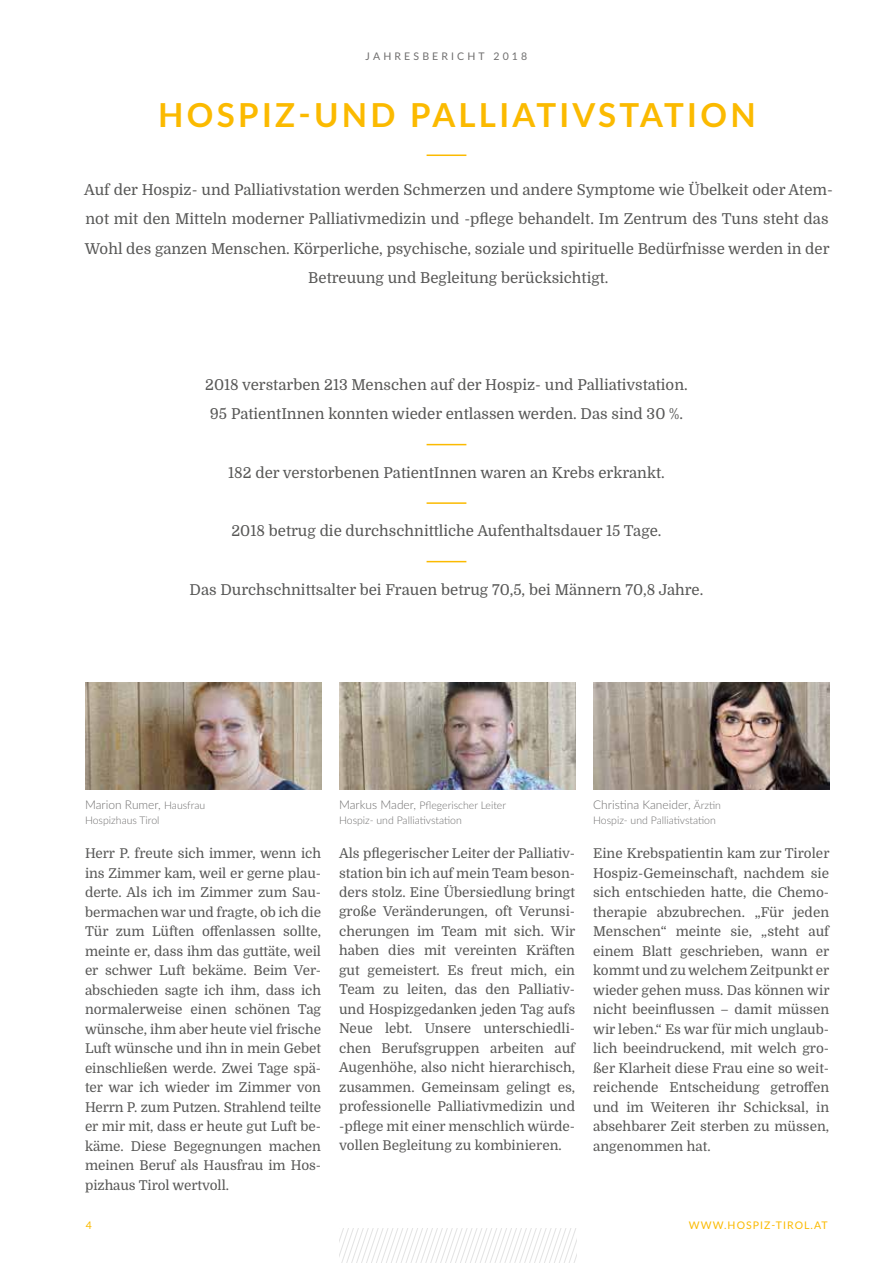
<style>
.page{position:relative;width:893px;height:1263px;background:#fff}
.page>*{position:absolute;margin:0;border:0;box-sizing:border-box;transform-origin:0 0}
.t1{font:700 33px "Lato";letter-spacing:.1em;color:#fbba00}
.t2{font:15px/29.2px "Domine";color:#575756;text-align:center}
.t3{font:13.5px/19.5px "Domine";color:#575756;text-align:justify}
.t4{font:300 12px "Lato";color:#706f6f}
.t5{font:300 10.5px/15px "Lato";color:#706f6f}
.t6{font:10.5px "Lato";letter-spacing:.1em;color:#fbba00}
.t7{font:10.5px "Lato";letter-spacing:.3em;color:#706f6f}
.s1{font-size:10.5px}
.s2{font-size:12px}
</style>
<div class="page">
<img style="left:339px;top:682px;width:236px;height:108px">
<img style="left:85px;top:682px;width:236px;height:108px">
<hr style="left:427px;top:444px;width:39px;height:1px;background:#fbba00">
<hr style="left:427px;top:502px;width:39px;height:2px;background:#fbba00">
<hr style="left:427px;top:561px;width:39px;height:1px;background:#fbba00">
<svg style="left:339px;top:1229px;width:237px;height:34px"></svg>
<hr style="left:427px;top:155px;width:39px;height:1px;background:#fbba00">
<img style="left:593px;top:682px;width:236px;height:108px">
<p class="t7" style="left:366px;top:49px;width:163px">JAHRESBERICHT 2018</p>
<h1 class="t1" style="left:158px;top:90px;width:599px">HOSPIZ-UND PALLIATIVSTATION</h1>
<p class="t2" style="left:84px;top:175px;width:750px">Auf der Hospiz- und Palliativstation werden Schmerzen und andere Symptome wie Übelkeit oder Atem&shy;not mit den Mitteln moderner Palliativmedizin und -pflege behandelt. Im Zentrum des Tuns steht das Wohl des ganzen Menschen. Körperliche, psychische, soziale und spirituelle Bedürfnisse werden in der Betreuung und Begleitung berücksichtigt.</p>
<p class="t2" style="left:205px;top:370px;width:484px">2018 verstarben 213 Menschen auf der Hospiz- und Palliativstation.<br>95 PatientInnen konnten wieder entlassen werden. Das sind 30 %.</p>
<p class="t2" style="left:228px;top:458px;width:438px">182 der verstorbenen PatientInnen waren an Krebs erkrankt.</p>
<p class="t2" style="left:231px;top:517px;width:431px">2018 betrug die durchschnittliche Aufenthaltsdauer 15 Tage.</p>
<p class="t2" style="left:190px;top:575px;width:515px">Das Durchschnittsalter bei Frauen betrug 70,5, bei Männern 70,8 Jahre.</p>
<p class="t4" style="left:85px;top:797px;width:122px">Marion Rumer, <span class="s1">Hausfrau</span></p>
<p class="t5" style="left:85px;top:813px;width:76px">Hospizhaus Tirol</p>
<p class="t5" style="left:339px;top:798px;width:169px"><span class="s2">Markus Mader,</span> Pflegerischer Leiter<br>Hospiz- und Palliativstation</p>
<p class="t4" style="left:593px;top:797px;width:129px">Christina Kaneider, <span class="s1">Ärztin</span></p>
<p class="t5" style="left:593px;top:813px;width:124px">Hospiz- und Palliativstation</p>
<p class="t3" style="left:85px;top:844px;width:238px">Herr P. freute sich immer, wenn ich ins Zimmer kam, weil er gerne plau&shy;derte. Als ich im Zimmer zum Sau&shy;bermachen war und fragte, ob ich die Tür zum Lüften offenlassen sollte, meinte er, dass ihm das guttäte, weil er schwer Luft bekäme. Beim Ver&shy;abschieden sagte ich ihm, dass ich normalerweise einen schönen Tag wünsche, ihm aber heute viel frische Luft wünsche und ihn in mein Gebet einschließen werde. Zwei Tage spä&shy;ter war ich wieder im Zimmer von Herrn P. zum Putzen. Strahlend teilte er mir mit, dass er heute gut Luft be&shy;käme. Diese Begegnungen machen meinen Beruf als Hausfrau im Hos&shy;pizhaus Tirol wertvoll.</p>
<p class="t3" style="left:339px;top:844px;width:238px">Als pflegerischer Leiter der Palliativ&shy;station bin ich auf mein Team beson&shy;ders stolz. Eine Übersiedlung bringt große Veränderungen, oft Verunsi&shy;cherungen im Team mit sich. Wir haben dies mit vereinten Kräften gut gemeistert. Es freut mich, ein Team zu leiten, das den Palliativ&shy;und Hospizgedanken jeden Tag aufs Neue lebt. Unsere unterschiedli&shy;chen Berufsgruppen arbeiten auf Augenhöhe, also nicht hierarchisch, zusammen. Gemeinsam gelingt es, professionelle Palliativmedizin und -pflege mit einer menschlich würde&shy;vollen Begleitung zu kombinieren.</p>
<p class="t3" style="left:593px;top:844px;width:238px">Eine Krebspatientin kam zur Tiroler Hospiz-Gemeinschaft, nachdem sie sich entschieden hatte, die Chemo&shy;therapie abzubrechen. „Für jeden Menschen“ meinte sie, „steht auf einem Blatt geschrieben, wann er kommt und zu welchem Zeitpunkt er wieder gehen muss. Das können wir nicht beeinflussen – damit müssen wir leben.“ Es war für mich unglaub&shy;lich beeindruckend, mit welch gro&shy;ßer Klarheit diese Frau eine so weit&shy;reichende Entscheidung getroffen und im Weiteren ihr Schicksal, in absehbarer Zeit sterben zu müssen, angenommen hat.</p>
<p class="t6" style="left:86px;top:1217px;width:8px">4</p>
<p class="t6" style="left:689px;top:1217px;width:140px">WWW.HOSPIZ-TIROL.AT</p>
</div>
